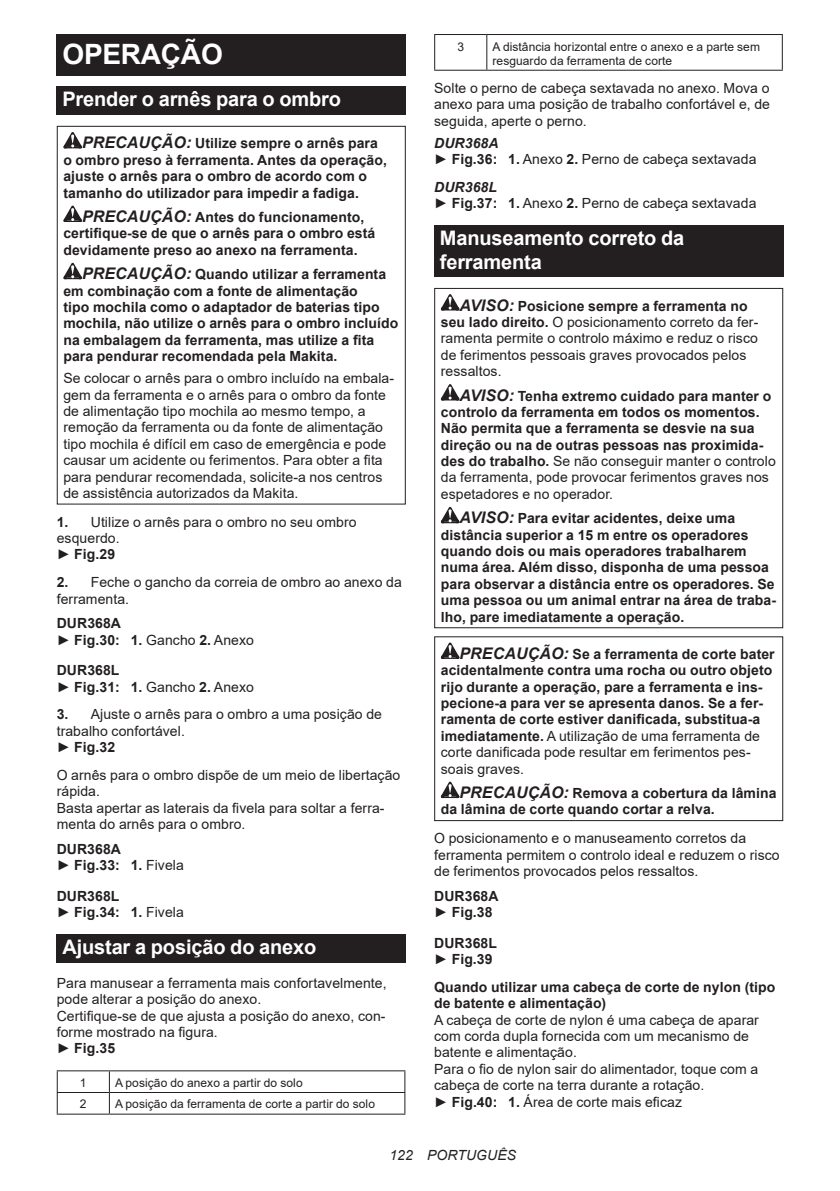
<style>
.page{position:relative;width:840px;height:1191px;background:#fff}
.page>*{position:absolute;margin:0;border:0;box-sizing:border-box;transform-origin:0 0}
.t1{font:700 28px "Arial";letter-spacing:-.01em;color:#fff}
.t2{font:700 20px/23.4px "Arial";letter-spacing:-.01em;color:#fff}
.t3{font:700 14px/16.4px "Arial";letter-spacing:.005em;color:#231f20}
.t4{font:14px/16.4px "Arial";letter-spacing:.005em;color:#231f20}
.t5{font:italic 14px "Arial";letter-spacing:.005em;color:#231f20}
.t6{font:12px/14px "Arial";letter-spacing:.005em;color:#231f20}
.s1{font-style:italic;font-size:16px}
.s2{font-weight:700}
.s3{font-weight:400}
.s4{font-weight:700;font-style:italic}
.s5{font-weight:700;font-style:italic;font-size:16px}
</style>
<div class="page">
<div style="left:57px;top:34px;width:348px;height:41px;background:#231f20"></div>
<div style="left:57px;top:86px;width:348px;height:29px;background:#231f20"></div>
<svg style="left:63px;top:132px;width:19px;height:16px"></svg>
<svg style="left:63px;top:206px;width:19px;height:16px"></svg>
<svg style="left:63px;top:263px;width:19px;height:16px"></svg>
<div style="left:57px;top:126px;width:348px;height:378px;border:1px solid #231f20"></div>
<div style="left:57px;top:934px;width:348px;height:29px;background:#231f20"></div>
<hr style="left:57px;top:1070px;width:52px;height:1px;background:#231f20">
<hr style="left:109px;top:1070px;width:296px;height:1px;background:#231f20">
<hr style="left:57px;top:1092px;width:52px;height:1px;background:#231f20">
<svg style="left:57px;top:1071px;width:1px;height:42px"></svg>
<hr style="left:109px;top:1092px;width:296px;height:1px;background:#231f20">
<svg style="left:109px;top:1071px;width:1px;height:42px"></svg>
<svg style="left:404px;top:1071px;width:1px;height:42px"></svg>
<hr style="left:57px;top:1113px;width:52px;height:1px;background:#231f20">
<hr style="left:109px;top:1113px;width:296px;height:1px;background:#231f20">
<hr style="left:434px;top:34px;width:52px;height:1px;background:#231f20">
<hr style="left:434px;top:35px;width:1px;height:35px;background:#231f20">
<hr style="left:486px;top:34px;width:296px;height:1px;background:#231f20">
<hr style="left:486px;top:35px;width:1px;height:35px;background:#231f20">
<hr style="left:781px;top:35px;width:1px;height:35px;background:#231f20">
<hr style="left:434px;top:70px;width:52px;height:1px;background:#231f20">
<hr style="left:486px;top:70px;width:296px;height:1px;background:#231f20">
<div style="left:434px;top:225px;width:348px;height:52px;background:#231f20"></div>
<svg style="left:440px;top:294px;width:19px;height:16px"></svg>
<svg style="left:440px;top:384px;width:19px;height:16px"></svg>
<svg style="left:440px;top:507px;width:19px;height:16px"></svg>
<div style="left:434px;top:288px;width:348px;height:340px;border:1px solid #231f20"></div>
<svg style="left:440px;top:642px;width:19px;height:17px"></svg>
<svg style="left:440px;top:781px;width:19px;height:17px"></svg>
<div style="left:434px;top:636px;width:348px;height:185px;border:1px solid #231f20"></div>
<h1 class="t1" style="left:62px;top:34px;width:162px">OPERAÇÃO</h1>
<h2 class="t2" style="left:62px;top:88px;width:280px">Prender o arnês para o ombro</h2>
<p class="t3" style="left:63px;top:135px;width:325px;text-indent:19px"><span class="s1">PRECAUÇÃO:</span> Utilize sempre o arnês para o ombro preso à ferramenta. Antes da operação, ajuste o arnês para o ombro de acordo com o tamanho do utilizador para impedir a fadiga.</p>
<p class="t3" style="left:63px;top:209px;width:313px;text-indent:19px"><span class="s1">PRECAUÇÃO:</span> Antes do funcionamento, certifique-se de que o arnês para o ombro está devidamente preso ao anexo na ferramenta.</p>
<p class="t3" style="left:63px;top:266px;width:336px;text-indent:19px"><span class="s1">PRECAUÇÃO:</span> Quando utilizar a ferramenta em combinação com a fonte de alimentação<br>tipo mochila como o adaptador de baterias tipo mochila, não utilize o arnês para o ombro incluído na embalagem da ferramenta, mas utilize a fita para pendurar recomendada pela Makita.</p>
<p class="t4" style="left:63px;top:370px;width:332px">Se colocar o arnês para o ombro incluído na embala&shy;gem da ferramenta e o arnês para o ombro da fonte de alimentação tipo mochila ao mesmo tempo, a remoção da ferramenta ou da fonte de alimentação tipo mochila é difícil em caso de emergência e pode causar um acidente ou ferimentos. Para obter a fita para pendurar recomendada, solicite-a nos centros de assistência autorizados da Makita.</p>
<p class="t4" style="left:57px;top:513px;width:301px"><span class="s2">1.</span> Utilize o arnês para o ombro no seu ombro esquerdo.<br>► <span class="s2">Fig.29</span></p>
<p class="t4" style="left:57px;top:574px;width:346px"><span class="s2">2.</span> Feche o gancho da correia de ombro ao anexo da ferramenta.</p>
<p class="t3" style="left:57px;top:615px;width:199px">DUR368A<br><span class="s3">►</span> Fig.30: 1. <span class="s3">Gancho</span> 2. <span class="s3">Anexo</span></p>
<p class="t3" style="left:57px;top:662px;width:199px">DUR368L<br><span class="s3">►</span> Fig.31: 1. <span class="s3">Gancho</span> 2. <span class="s3">Anexo</span></p>
<p class="t4" style="left:57px;top:706px;width:326px"><span class="s2">3.</span> Ajuste o arnês para o ombro a uma posição de trabalho confortável.<br>► <span class="s2">Fig.32</span></p>
<p class="t4" style="left:57px;top:766px;width:345px">O arnês para o ombro dispõe de um meio de libertação rápida.<br>Basta apertar as laterais da fivela para soltar a ferra&shy;menta do arnês para o ombro.</p>
<p class="t3" style="left:57px;top:841px;width:129px">DUR368A<br><span class="s3">►</span> Fig.33: 1. <span class="s3">Fivela</span></p>
<p class="t3" style="left:57px;top:888px;width:129px">DUR368L<br><span class="s3">►</span> Fig.34: 1. <span class="s3">Fivela</span></p>
<h2 class="t2" style="left:62px;top:936px;width:255px">Ajustar a posição do anexo</h2>
<p class="t4" style="left:57px;top:974px;width:331px">Para manusear a ferramenta mais confortavelmente, pode alterar a posição do anexo.<br>Certifique-se de que ajusta a posição do anexo, con&shy;forme mostrado na figura.<br>► <span class="s2">Fig.35</span></p>
<p class="t6" style="left:80px;top:1075px;width:8px">1</p>
<p class="t6" style="left:115px;top:1075px;width:189px">A posição do anexo a partir do solo</p>
<p class="t6" style="left:80px;top:1097px;width:8px">2</p>
<p class="t6" style="left:115px;top:1097px;width:261px">A posição da ferramenta de corte a partir do solo</p>
<p class="t6" style="left:457px;top:39px;width:8px">3</p>
<p class="t6" style="left:492px;top:39px;width:269px">A distância horizontal entre o anexo e a parte sem resguardo da ferramenta de corte</p>
<p class="t4" style="left:434px;top:80px;width:337px;text-align:justify">Solte o perno de cabeça sextavada no anexo. Mova o anexo para uma posição de trabalho confortável e, de seguida, aperte o perno.</p>
<p class="t4" style="left:434px;top:134px;width:323px"><span class="s4">DUR368A<br></span>► <span class="s2">Fig.36: 1.</span> Anexo <span class="s2">2.</span> Perno de cabeça sextavada</p>
<p class="t4" style="left:434px;top:178px;width:323px"><span class="s4">DUR368L<br></span>► <span class="s2">Fig.37: 1.</span> Anexo <span class="s2">2.</span> Perno de cabeça sextavada</p>
<h2 class="t2" style="left:439px;top:227px;width:246px">Manuseamento correto da ferramenta</h2>
<p class="t4" style="left:440px;top:297px;width:319px;text-indent:19px"><span class="s5">AVISO:</span> <span class="s2">Posicione sempre a ferramenta no seu lado direito.</span> O posicionamento correto da fer&shy;ramenta permite o controlo máximo e reduz o risco de ferimentos pessoais graves provocados pelos ressaltos.</p>
<p class="t3" style="left:440px;top:387px;width:336px;text-indent:19px"><span class="s1">AVISO:</span> Tenha extremo cuidado para manter o controlo da ferramenta em todos os momentos.<br>Não permita que a ferramenta se desvie na sua direção ou na de outras pessoas nas proximida&shy;des do trabalho. <span class="s3">Se não conseguir manter o controlo da ferramenta, pode provocar ferimentos graves nos espetadores e no operador.</span></p>
<p class="t3" style="left:440px;top:510px;width:336px;text-indent:19px"><span class="s1">AVISO:</span> Para evitar acidentes, deixe uma distância superior a 15 m entre os operadores quando dois ou mais operadores trabalharem numa área. Além disso, disponha de uma pessoa para observar a distância entre os operadores. Se uma pessoa ou um animal entrar na área de traba&shy;lho, pare imediatamente a operação.</p>
<p class="t3" style="left:440px;top:646px;width:335px;text-indent:19px"><span class="s1">PRECAUÇÃO:</span> Se a ferramenta de corte bater acidentalmente contra uma rocha ou outro objeto rijo durante a operação, pare a ferramenta e ins&shy;pecione-a para ver se apresenta danos. Se a fer&shy;ramenta de corte estiver danificada, substitua-a imediatamente. <span class="s3">A utilização de uma ferramenta de corte danificada pode resultar em ferimentos pes&shy;soais graves.</span></p>
<p class="t3" style="left:440px;top:785px;width:337px;text-indent:19px"><span class="s1">PRECAUÇÃO:</span> Remova a cobertura da lâmina da lâmina de corte quando cortar a relva.</p>
<p class="t4" style="left:434px;top:830px;width:347px">O posicionamento e o manuseamento corretos da ferramenta permitem o controlo ideal e reduzem o risco de ferimentos provocados pelos ressaltos.</p>
<p class="t3" style="left:434px;top:888px;width:66px">DUR368A <span class="s3">►</span> Fig.38</p>
<p class="t3" style="left:434px;top:934px;width:64px">DUR368L <span class="s3">►</span> Fig.39</p>
<p class="t3" style="left:434px;top:979px;width:342px">Quando utilizar uma cabeça de corte de nylon (tipo de batente e alimentação)</p>
<p class="t4" style="left:434px;top:1011px;width:326px">A cabeça de corte de nylon é uma cabeça de aparar com corda dupla fornecida com um mecanismo de batente e alimentação.<br>Para o fio de nylon sair do alimentador, toque com a cabeça de corte na terra durante a rotação.<br>► <span class="s2">Fig.40: 1.</span> Área de corte mais eficaz</p>
<p class="t5" style="left:389px;top:1146px;width:128px">122 PORTUGUÊS</p>
</div>
